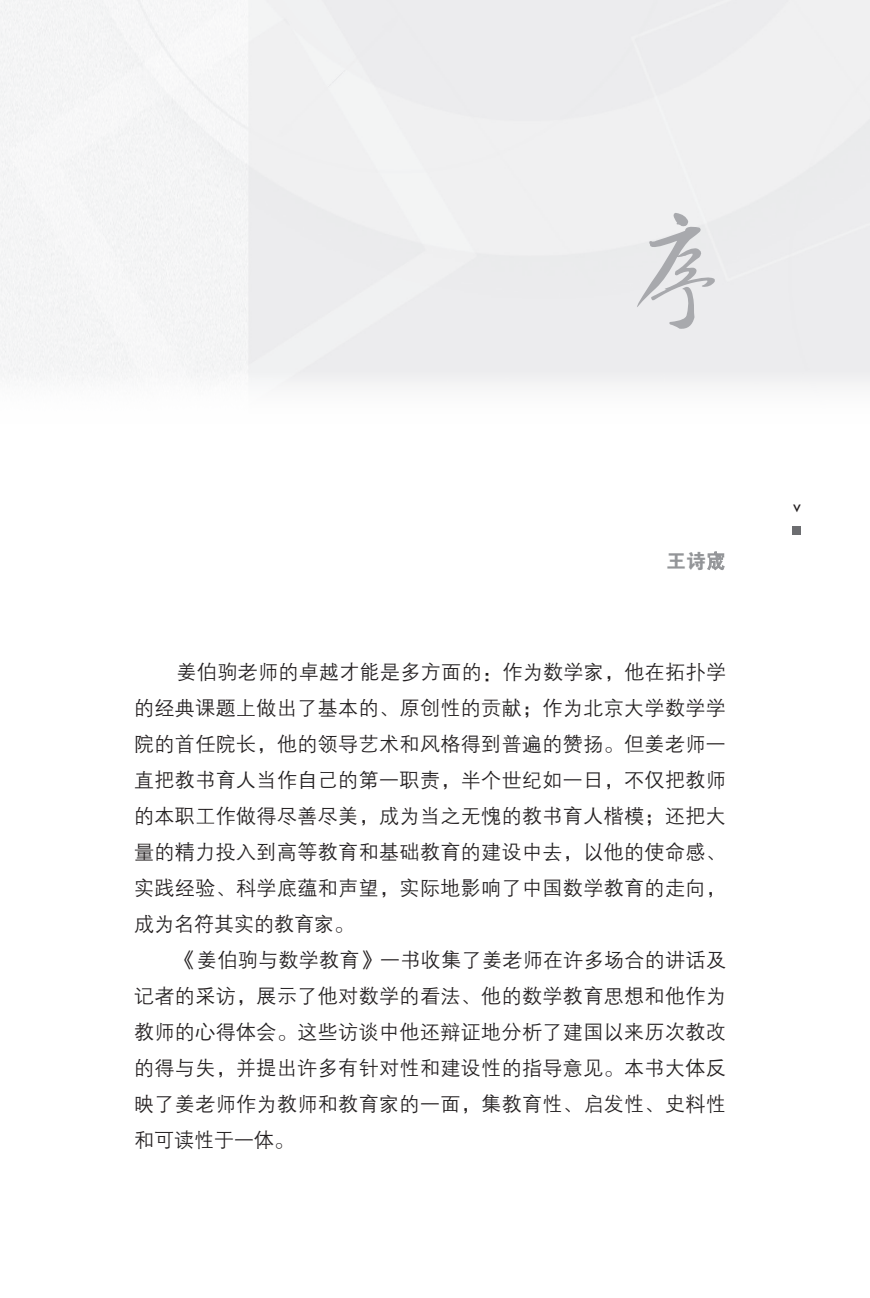
<style>
.page{position:relative;width:870px;height:1298px;background:#fff}
.page>*{position:absolute;margin:0;border:0;box-sizing:border-box;transform-origin:0 0}
._01_title{font:134px "FZHCJW GB1 0";color:#a8a9ad}
.Body_Text{font:20px/36px "FZZDXJW GB1 0";letter-spacing:.02em;color:#231f20;text-align:justify}
._02_author{font:20px "FZDHTJW GB1 0";color:#939598}
.t1{font:500 16px "Futura Std";color:#231f20}
.s1{font-family:"Sim Hei"}
</style>
<div class="page">
<div style="left:793px;top:526px;width:8px;height:8px;background:#6c6d70"></div>
<svg style="left:707px;top:551px;width:18px;height:20px"></svg>
<svg style="left:866px;top:0;width:4px;height:4px"></svg>
<p class="_01_title" style="left:611px;top:200px;width:135px">序</p>
<p class="_02_author" style="left:666px;top:550px;width:61px">王诗<span class="s1">宬</span></p>
<p class="Body_Text" style="left:134px;top:654px;width:593px;text-indent:43px">姜伯驹老师的卓越才能是多方面的：作为数学家，他在拓扑学的经典课题上做出了基本的、原创性的贡献；作为北京大学数学学院的首任院长，他的领导艺术和风格得到普遍的赞扬。但姜老师一直把教书育人当作自己的第一职责，半个世纪如一日，不仅把教师的本职工作做得尽善尽美，成为当之无愧的教书育人楷模；还把大量的精力投入到高等教育和基础教育的建设中去，以他的使命感、实践经验、科学底蕴和声望，实际地影响了中国数学教育的走向，成为名符其实的教育家。</p>
<p class="Body_Text" style="left:134px;top:942px;width:593px;text-indent:43px">《姜伯驹与数学教育》一书收集了姜老师在许多场合的讲话及记者的采访，展示了他对数学的看法、他的数学教育思想和他作为教师的心得体会。这些访谈中他还辩证地分析了建国以来历次教改的得与失，并提出许多有针对性和建设性的指导意见。本书大体反映了姜老师作为教师和教育家的一面，集教育性、启发性、史料性和可读性于一体。</p>
<p class="t1" style="left:793px;top:496px;width:9px">v</p>
</div>
